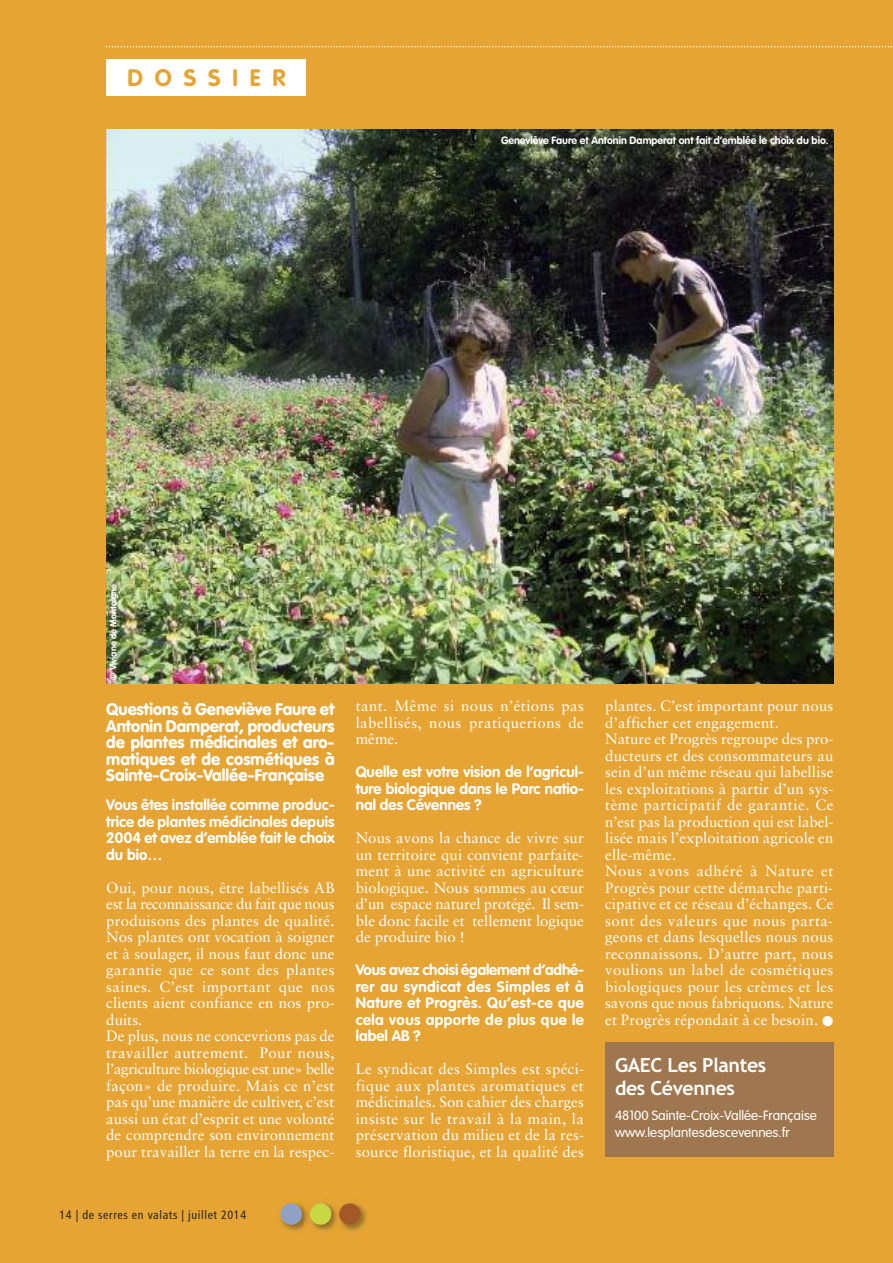
<style>
.page{position:relative;width:893px;height:1263px;background:#e6a434}
.page>*{position:absolute;margin:0;border:0;box-sizing:border-box;transform-origin:0 0}
.t1{font:700 23.55px "VAG Rounded";letter-spacing:.5em;color:#e6a434}
.t2{font:700 19.5px/23.4px "Trebuchet MS";letter-spacing:-.02em;color:#fff}
.t3{font:900 16.5px/16.5px "VAG Rounded";letter-spacing:.005em;color:#fff;text-align:justify}
.t4{font:15px/16.5px "Sabon";letter-spacing:.015em;color:#fff;text-align:justify}
.t5{font:700 15px/16.5px "VAG Rounded";letter-spacing:.005em;color:#fff;text-align:justify}
.t6{font:300 13.2px/16.5px "VAG Rounded";color:#fff}
.t7{font:condensed 12px "Frutiger LT Std";letter-spacing:.05em;color:#272627}
.t8{font:700 10.5px "VAG Rounded";color:#fff}
.t9{font:700 9px "VAG Rounded";color:#fff}
</style>
<div class="page">
<img style="left:276px;top:1198px;width:91px;height:34px">
<div style="left:281px;top:1203px;width:21px;height:22px;background:#8fa1c5;border-radius:50%"></div>
<div style="left:310px;top:1203px;width:21px;height:22px;background:#c8d845;border-radius:50%"></div>
<div style="left:339px;top:1203px;width:21px;height:22px;background:#a45827;border-radius:50%"></div>
<svg style="left:106px;top:46px;width:786px;height:2px"></svg>
<div style="left:106px;top:60px;width:200px;height:36px;background:#fff"></div>
<img style="left:106px;top:129px;width:727px;height:555px">
<div style="left:605px;top:1042px;width:228px;height:115px;background:#9e764f"></div>
<h1 class="t1" style="left:128px;top:68px;width:159px">DOSSIER</h1>
<p class="t8" style="left:501px;top:136px;width:329px">Geneviève Faure et Antonin Damperat ont fait d’emblée le choix du bio.</p>
<p class="t9" style="left:109px;top:680px;width:97px;rotate:-90deg">© Viviane de Montaigne</p>
<p class="t3" style="left:106px;top:702px;width:230px">Questions à Geneviève Faure et Antonin Damperat, producteurs de plantes médicinales et aro&shy;matiques et de cosmétiques à Sainte-Croix-Vallée-Française</p>
<p class="t5" style="left:106px;top:798px;width:230px">Vous êtes installée comme produc&shy;trice de plantes médicinales depuis 2004 et avez d’emblée fait le choix du bio…</p>
<p class="t4" style="left:106px;top:881px;width:230px;text-align:left">Oui, pour nous, être labellisés AB est la reconnaissance du fait que nous produisons des plantes de qualité.<br>Nos plantes ont vocation à soigner et à soulager, il nous faut donc une garantie que ce sont des plantes saines. C’est important que nos clients aient confiance en nos pro&shy;duits.<br>De plus, nous ne concevrions pas de travailler autrement. Pour nous, l’agriculture biologique est une» belle façon» de produire. Mais ce n’est pas qu’une manière de cultiver, c’est aussi un état d’esprit et une volonté de comprendre son environnement pour travailler la terre en la respec-</p>
<p class="t7" style="left:60px;top:1210px;width:188px">14 | de serres en valats | juillet 2014</p>
<p class="t4" style="left:356px;top:699px;width:230px">tant. Même si nous n’étions pas labellisés, nous pratiquerions de même.</p>
<p class="t5" style="left:356px;top:765px;width:230px">Quelle est votre vision de l’agricul&shy;ture biologique dans le Parc natio&shy;nal des Cévennes ?</p>
<p class="t4" style="left:356px;top:831px;width:230px">Nous avons la chance de vivre sur un territoire qui convient parfaite&shy;ment à une activité en agriculture biologique. Nous sommes au cœur d’un espace naturel protégé. Il sem&shy;ble donc facile et tellement logique de produire bio !</p>
<p class="t5" style="left:356px;top:963px;width:230px">Vous avez choisi également d’adhé&shy;rer au syndicat des Simples et à Nature et Progrès. Qu’est-ce que cela vous apporte de plus que le label AB ?</p>
<p class="t4" style="left:356px;top:1062px;width:230px">Le syndicat des Simples est spéci&shy;fique aux plantes aromatiques et médicinales. Son cahier des charges insiste sur le travail à la main, la préservation du milieu et de la res&shy;source floristique, et la qualité des</p>
<p class="t4" style="left:605px;top:699px;width:230px;text-align:left">plantes. C’est important pour nous d’afficher cet engagement.<br>Nature et Progrès regroupe des pro&shy;ducteurs et des consommateurs au sein d’un même réseau qui labellise les exploitations à partir d’un sys&shy;tème participatif de garantie. Ce n’est pas la production qui est label&shy;lisée mais l’exploitation agricole en elle-même.<br>Nous avons adhéré à Nature et Progrès pour cette démarche parti&shy;cipative et ce réseau d’échanges. Ce sont des valeurs que nous parta&shy;geons et dans lesquelles nous nous reconnaissons. D’autre part, nous voulions un label de cosmétiques biologiques pour les crèmes et les savons que nous fabriquons. Nature et Progrès répondait à ce besoin. ●</p>
<h2 class="t2" style="left:615px;top:1053px;width:153px">GAEC Les Plantes des Cévennes</h2>
<p class="t6" style="left:615px;top:1108px;width:203px">48100 Sainte-Croix-Vallée-Française www.lesplantesdescevennes.fr</p>
</div>
